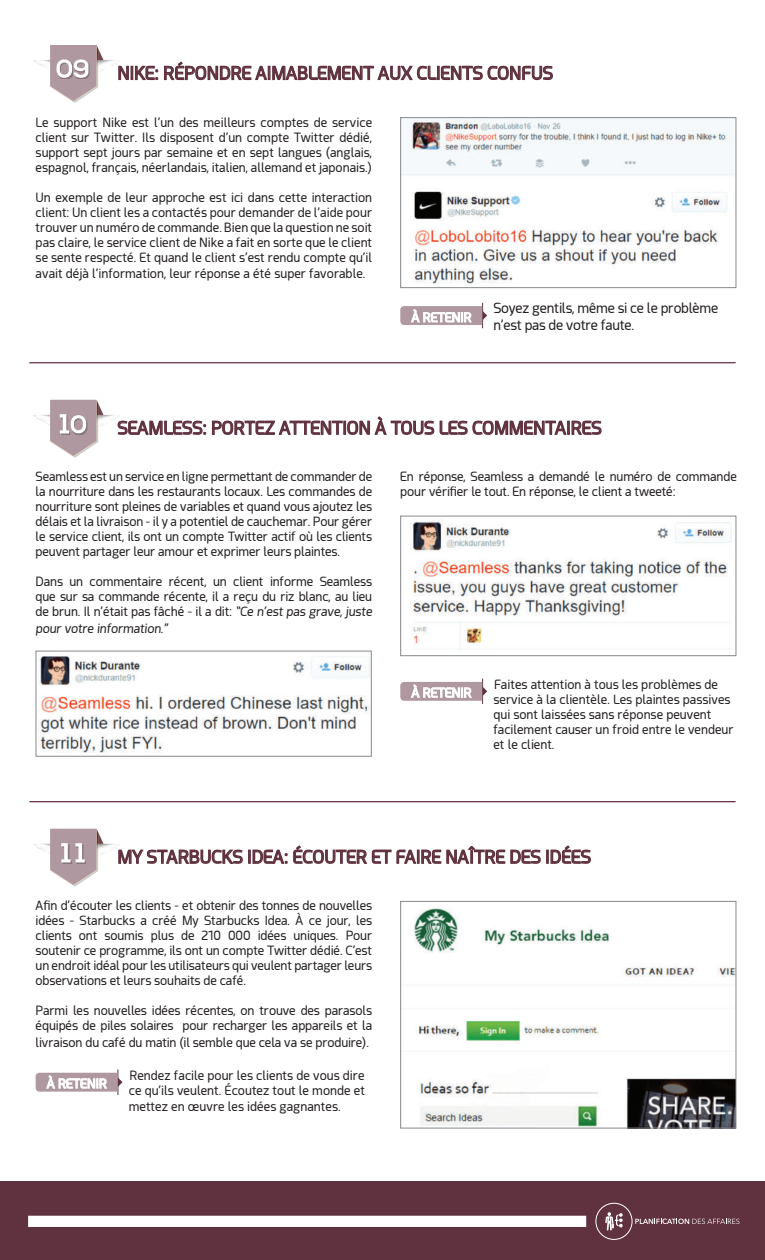
<style>
.page{position:relative;width:765px;height:1260px;background:#fff}
.page>*{position:absolute;margin:0;border:0;box-sizing:border-box;transform-origin:0 0}
.t1{font:17.5px "Acephimere";color:#60323f}
.t2{font:13.75px/16.5px "Acephimere";letter-spacing:-.02em;color:#231f20}
.t3{font:12.5px/15px "Acephimere";letter-spacing:-.01em;color:#231f20}
</style>
<div class="page">
<img style="left:402px;top:119px;width:332px;height:165px">
<div style="left:400px;top:117px;width:336px;height:171px;border:1px solid #86888b"></div>
<svg style="left:400px;top:303px;width:87px;height:25px"></svg>
<img style="left:38px;top:656px;width:332px;height:97px">
<div style="left:36px;top:651px;width:336px;height:106px;border:1px solid #86888b"></div>
<img style="left:410px;top:520px;width:322px;height:130px">
<div style="left:400px;top:516px;width:336px;height:140px;border:1px solid #86888b"></div>
<svg style="left:400px;top:679px;width:87px;height:25px"></svg>
<svg style="left:36px;top:1069px;width:87px;height:26px"></svg>
<img style="left:414px;top:908px;width:320px;height:218px">
<div style="left:400px;top:901px;width:336px;height:227px;border:1px solid #86888b"></div>
<svg style="left:118px;top:61px;width:435px;height:20px"></svg>
<svg style="left:117px;top:416px;width:485px;height:19px"></svg>
<svg style="left:118px;top:849px;width:125px;height:15px"></svg>
<div style="left:248px;top:850px;width:3px;height:14px;border:1px solid #60323f"></div>
<svg style="left:252px;top:845px;width:289px;height:19px"></svg>
<div style="left:546px;top:850px;width:3px;height:14px;border:1px solid #60323f"></div>
<svg style="left:550px;top:845px;width:41px;height:19px"></svg>
<img style="left:33px;top:60px;width:88px;height:13px">
<img style="left:33px;top:415px;width:88px;height:13px">
<img style="left:33px;top:844px;width:88px;height:13px">
<hr style="left:29px;top:362px;width:707px;height:1px;background:#60323f">
<hr style="left:29px;top:801px;width:707px;height:1px;background:#60323f">
<svg style="left:50px;top:45px;width:53px;height:58px"></svg>
<svg style="left:50px;top:400px;width:53px;height:58px"></svg>
<svg style="left:50px;top:829px;width:53px;height:58px"></svg>
<div style="left:0;top:1181px;width:765px;height:79px;background:#60323f"></div>
<div style="left:28px;top:1216px;width:558px;height:11px;background:#fff"></div>
<div style="left:595px;top:1203px;width:38px;height:37px;border:1px solid #fff;border-radius:50%"></div>
<svg style="left:605px;top:1212px;width:18px;height:18px"></svg>
<svg style="left:635px;top:1219px;width:104px;height:5px"></svg>
<h1 class="t1" style="left:118px;top:61px;width:437px">NIKE: RÉPONDRE AIMABLEMENT AUX CLIENTS CONFUS</h1>
<p class="t3" style="left:36px;top:114px;width:338px;text-align:justify">Le support Nike est l’un des meilleurs comptes de service client sur Twitter. Ils disposent d’un compte Twitter dédié, support sept jours par semaine et en sept langues (anglais, espagnol, français, néerlandais, italien, allemand et japonais.)</p>
<p class="t3" style="left:36px;top:189px;width:338px;text-align:justify">Un exemple de leur approche est ici dans cette interaction client: Un client les a contactés pour demander de l’aide pour trouver un numéro de commande. Bien que la question ne soit pas claire, le service client de Nike a fait en sorte que le client se sente respecté. Et quand le client s’est rendu compte qu’il</p>
<p class="t3" style="left:36px;top:266px;width:331px">avait déjà l’information, leur réponse a été super favorable.</p>
<p class="t2" style="left:493px;top:299px;width:226px">Soyez gentils, même si ce le problème n’est pas de votre faute.</p>
<h1 class="t1" style="left:118px;top:416px;width:486px">SEAMLESS: PORTEZ ATTENTION À TOUS LES COMMENTAIRES</h1>
<p class="t3" style="left:36px;top:469px;width:338px;text-align:justify">Seamless est un service en ligne permettant de commander de la nourriture dans les restaurants locaux. Les commandes de nourriture sont pleines de variables et quand vous ajoutez les délais et la livraison - il y a potentiel de cauchemar. Pour gérer le service client, ils ont un compte Twitter actif où les clients peuvent partager leur amour et exprimer leurs plaintes.</p>
<p class="t3" style="left:36px;top:574px;width:340px">Dans un commentaire récent, un client informe Seamless que sur sa commande récente, il a reçu du riz blanc, au lieu de brun. Il n’était pas fâché - il a dit: “Ce n’est pas grave, juste</p>
<p class="t3" style="left:36px;top:620px;width:136px">pour votre information.”</p>
<p class="t3" style="left:400px;top:469px;width:338px">En réponse, Seamless a demandé le numéro de commande pour vérifier le tout. En réponse, le client a tweeté:</p>
<p class="t3" style="left:493px;top:677px;width:242px">Faites attention à tous les problèmes de service à la clientèle. Les plaintes passives qui sont laissées sans réponse peuvent facilement causer un froid entre le vendeur et le client.</p>
<h1 class="t1" style="left:118px;top:845px;width:475px">MY STARBUCKS IDEA: ÉCOUTER ET FAIRE NAÎTRE DES IDÉES</h1>
<p class="t3" style="left:36px;top:898px;width:338px;text-align:justify">Afin d’écouter les clients - et obtenir des tonnes de nouvelles idées - Starbucks a créé My Starbucks Idea. À ce jour, les clients ont soumis plus de 210 000 idées uniques. Pour soutenir ce programme, ils ont un compte Twitter dédié. C’est un endroit idéal pour les utilisateurs qui veulent partager leurs observations et leurs souhaits de café.</p>
<p class="t3" style="left:36px;top:1003px;width:338px">Parmi les nouvelles idées récentes, on trouve des parasols équipés de piles solaires pour recharger les appareils et la</p>
<p class="t3" style="left:36px;top:1034px;width:335px">livraison du café du matin (il semble que cela va se produire).</p>
<p class="t3" style="left:129px;top:1067px;width:238px">Rendez facile pour les clients de vous dire ce qu’ils veulent. Écoutez tout le monde et</p>
<p class="t3" style="left:129px;top:1099px;width:214px">mettez en œuvre les idées gagnantes.</p>
</div>
